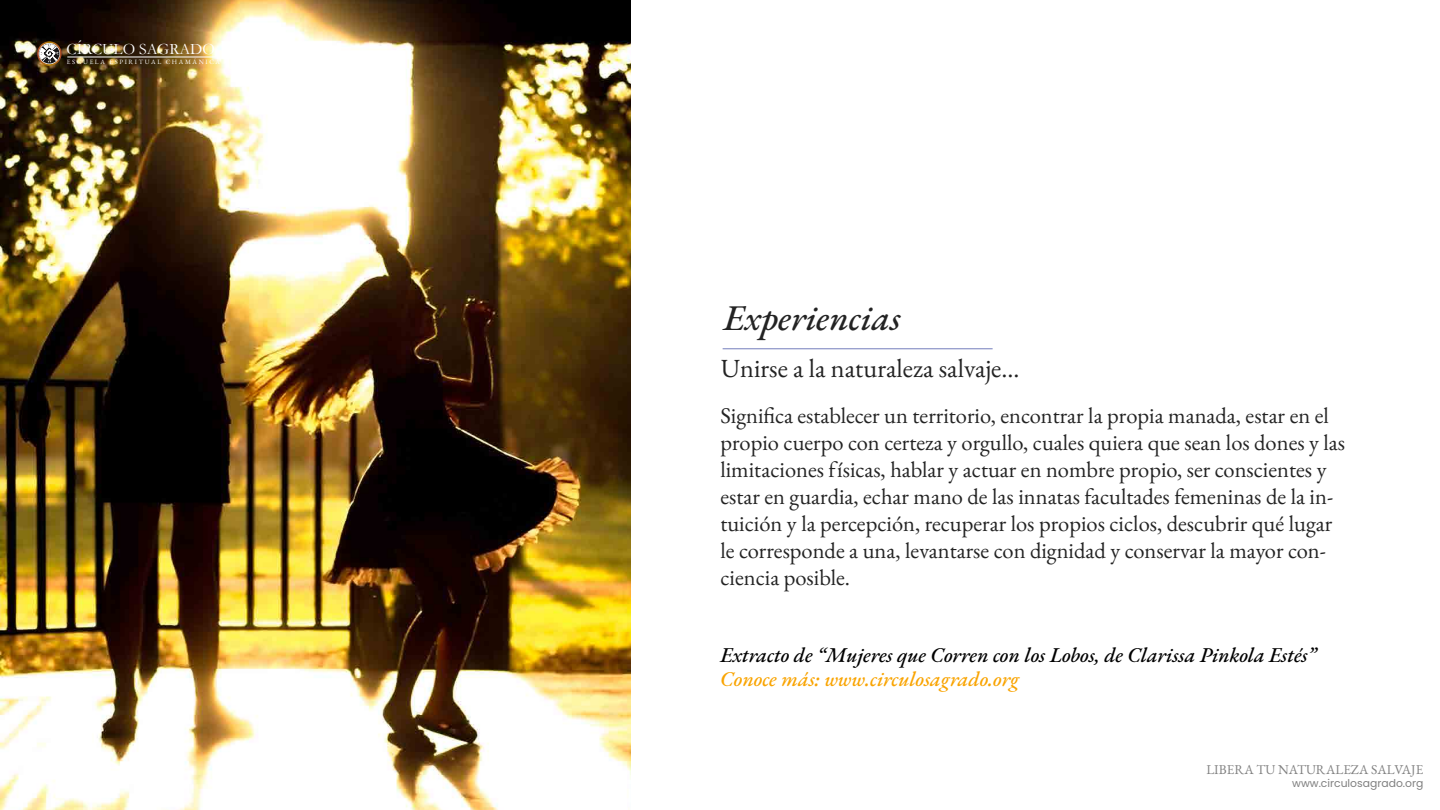
<style>
.page{position:relative;width:1440px;height:810px;background:#fff}
.page>*{position:absolute;margin:0;border:0;box-sizing:border-box;transform-origin:0 0}
.t1{font:italic 500 36px "EB Garamond";color:#232323}
.t2{font:26.25px "EB Garamond";color:#232323}
.t3{font:22.5px/27px "EB Garamond";color:#232323}
.t4{font:italic 500 21px "EB Garamond";color:#000}
.t5{font:italic 500 21px "EB Garamond";color:#f9a402}
.t6{font:15.98px "Garamond";color:#fff}
.t7{font:13.5px "EB Garamond";color:#808080}
.t8{font:10.8px "Poppins";color:#808080}
.t9{font:6.52px "EB Garamond";letter-spacing:.25em;color:#fff}
</style>
<div class="page">
<img style="left:0;top:0;width:630px;height:810px">
<hr style="left:723px;top:349px;width:270px;height:1px;background:#747ebc">
<svg style="left:37px;top:41px;width:25px;height:25px"></svg>
<svg style="left:39px;top:43px;width:21px;height:21px"></svg>
<svg style="left:39px;top:44px;width:20px;height:20px"></svg>
<hr style="left:67px;top:57px;width:153px;height:1px;background:#fff">
<p class="t6" style="left:67px;top:38px;width:150px">CÍRCULO SAGRADO</p>
<p class="t9" style="left:67px;top:58px;width:155px">ESCUELA ESPIRITUAL CHAMÁNICA</p>
<h1 class="t1" style="left:724px;top:294px;width:178px">Experiencias</h1>
<p class="t2" style="left:721px;top:351px;width:300px">Unirse a la naturaleza salvaje…</p>
<p class="t3" style="left:720px;top:403px;width:626px">Significa establecer un territorio, encontrar la propia manada, estar en el propio cuerpo con certeza y orgullo, cuales quiera que sean los dones y las limitaciones físicas, hablar y actuar en nombre propio, ser conscientes y estar en guardia, echar mano de las innatas facultades femeninas de la in&shy;tuición y la percepción, recuperar los propios ciclos, descubrir qué lugar le corresponde a una, levantarse con dignidad y conservar la mayor con&shy;ciencia posible.</p>
<p class="t4" style="left:720px;top:641px;width:598px">Extracto de “Mujeres que Corren con los Lobos, de Clarissa Pinkola Estés”</p>
<p class="t5" style="left:720px;top:665px;width:301px">Conoce más: www.circulosagrado.org</p>
<p class="t7" style="left:1206px;top:761px;width:219px">LIBERA TU NATURALEZA SALVAJE</p>
<p class="t8" style="left:1292px;top:777px;width:133px">www.circulosagrado.org</p>
</div>
